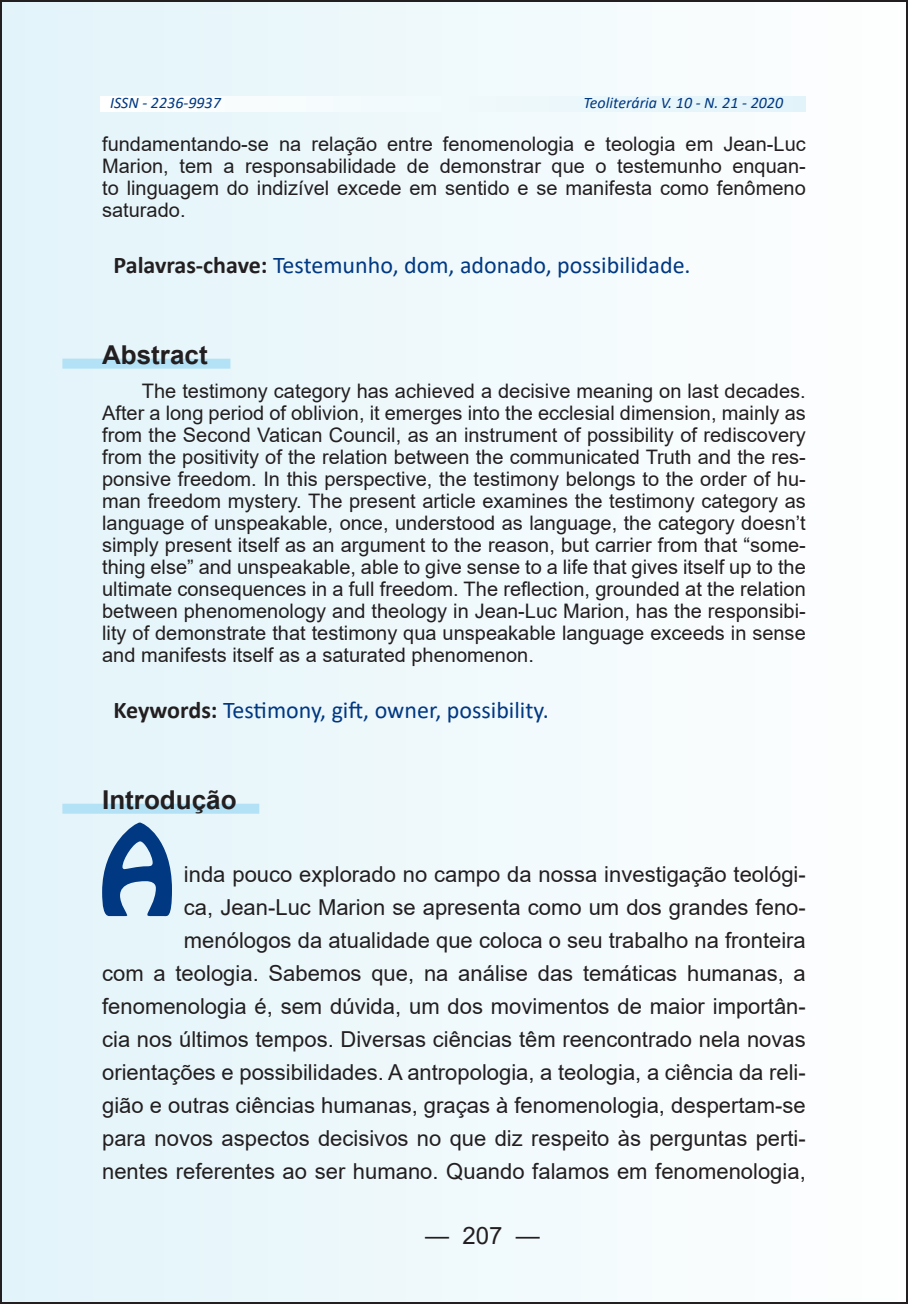
<style>
.page{position:relative;width:908px;height:1304px;background:#fff}
.page>*{position:absolute;margin:0;border:0;box-sizing:border-box;transform-origin:0 0}
.t1{font:110.4px "Hobo Std";color:#003882}
.t2{font:700 26px "Arial";color:#231f20}
.t3{font:24px "Calibri";color:#003882}
.t4{font:24px "Arial";color:#231f20}
.t5{font:22px/33px "Arial";color:#231f20;text-align:right}
.t6{font:20px/22px "Arial";color:#231f20;text-align:justify}
.t7{font:italic 16px "Calibri";color:#003882}
.s1{font-weight:700;color:#231f20}
</style>
<div class="page">
<div style="left:1px;top:1px;width:905px;height:1302px;background:linear-gradient(to right,#e2f4fa,#fefefe)"></div>
<svg style="left:100px;top:96px;width:705px;height:15px"></svg>
<div style="left:62px;top:359px;width:168px;height:10px;background:#b3e2f6"></div>
<div style="left:62px;top:804px;width:197px;height:10px;background:#b3e2f6"></div>
<p class="t7" style="left:110px;top:92px;width:112px">ISSN - 2236-9937</p>
<p class="t7" style="left:583px;top:92px;width:201px">Teoliterária V. 10 - N. 21 - 2020</p>
<p class="t6" style="left:102px;top:132px;width:704px">fundamentando-se na relação entre fenomenologia e teologia em Jean-Luc Marion, tem a responsabilidade de demonstrar que o testemunho enquan&shy;to linguagem do indizível excede em sentido e se manifesta como fenômeno saturado.</p>
<p class="t3" style="left:113px;top:248px;width:578px"><span class="s1">Palavras-chave:</span> Testemunho, dom, adonado, possibilidade.</p>
<h2 class="t2" style="left:102px;top:337px;width:107px">Abstract</h2>
<p class="t6" style="left:102px;top:380px;width:705px;text-indent:40px">The testimony category has achieved a decisive meaning on last decades.<br>After a long period of oblivion, it emerges into the ecclesial dimension, mainly as from the Second Vatican Council, as an instrument of possibility of rediscovery from the positivity of the relation between the communicated Truth and the res&shy;ponsive freedom. In this perspective, the testimony belongs to the order of hu&shy;man freedom mystery. The present article examines the testimony category as language of unspeakable, once, understood as language, the category doesn’t simply present itself as an argument to the reason, but carrier from that “some&shy;thing else” and unspeakable, able to give sense to a life that gives itself up to the ultimate consequences in a full freedom. The reflection, grounded at the relation between phenomenology and theology in Jean-Luc Marion, has the responsibi&shy;lity of demonstrate that testimony qua unspeakable language exceeds in sense and manifests itself as a saturated phenomenon.</p>
<p class="t3" style="left:113px;top:693px;width:436px"><span class="s1">Keywords:</span> Testimony, gift, owner, possibility.</p>
<h2 class="t2" style="left:102px;top:782px;width:136px">Introdução</h2>
<h1 class="t1" style="left:98px;top:794px;width:79px">A</h1>
<p class="t5" style="left:102px;top:858px;width:704px">inda pouco explorado no campo da nossa investigação teológi-<br>ca, Jean-Luc Marion se apresenta como um dos grandes feno&shy;menólogos da atualidade que coloca o seu trabalho na fronteira<br>com a teologia. Sabemos que, na análise das temáticas humanas, a fenomenologia é, sem dúvida, um dos movimentos de maior importân&shy;cia nos últimos tempos. Diversas ciências têm reencontrado nela novas orientações e possibilidades. A antropologia, a teologia, a ciência da reli&shy;gião e outras ciências humanas, graças à fenomenologia, despertam-se para novos aspectos decisivos no que diz respeito às perguntas perti&shy;nentes referentes ao ser humano. Quando falamos em fenomenologia,</p>
<p class="t4" style="left:425px;top:1218px;width:116px">— 207 —</p>
</div>
